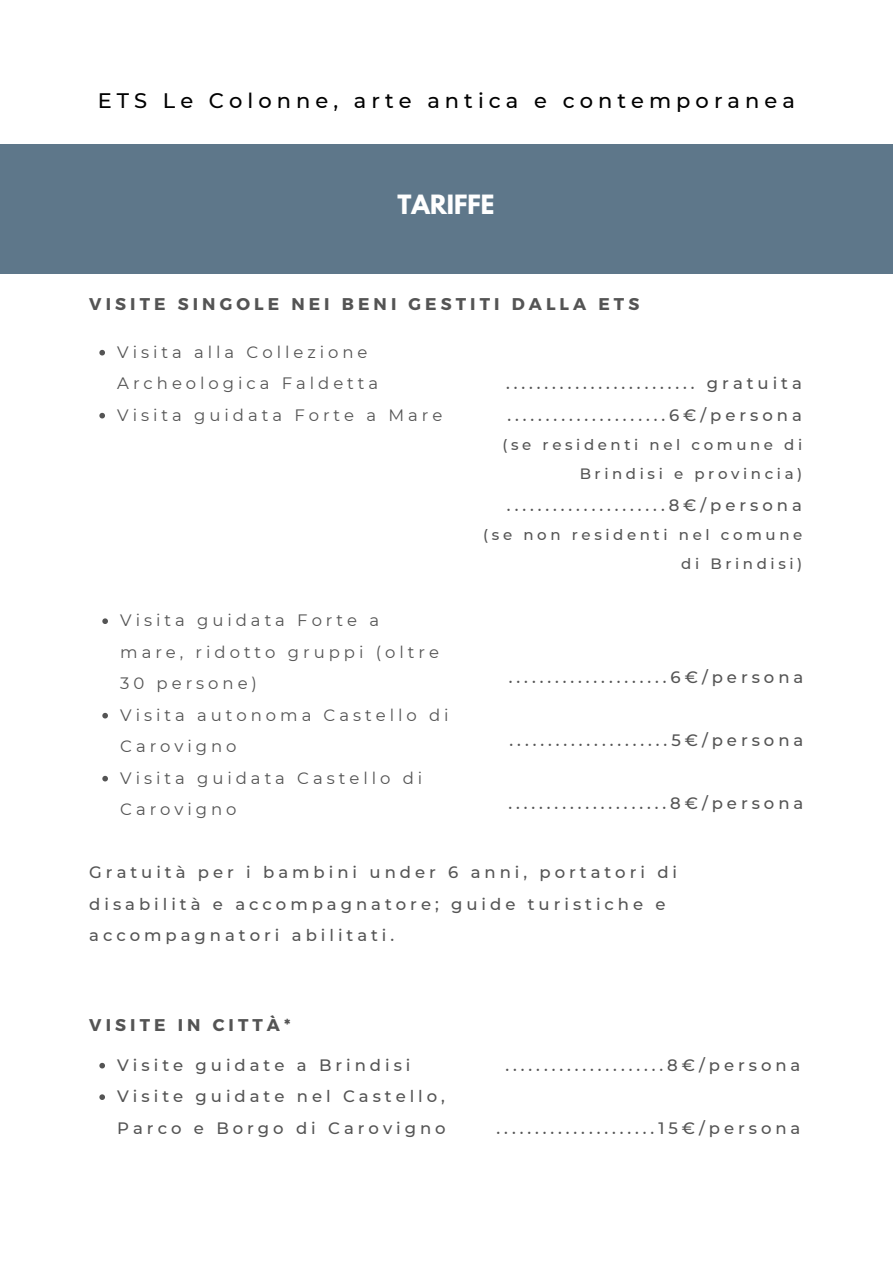
<style>
.page{position:relative;width:893px;height:1264px;background:#fff}
.page>*{position:absolute;margin:0;border:0;box-sizing:border-box;transform-origin:0 0}
.t1{font:700 23.55px "League Spartan";color:#fff}
.t2{font:500 21px "Montserrat";letter-spacing:.24em;color:#000}
.t3{font:700 16.95px "Montserrat";letter-spacing:.24em;color:#545454}
.t4{font:500 16.5px/31.5px "Montserrat";letter-spacing:.24em;color:#545454}
.t5{font:16.5px/31.5px "Montserrat";letter-spacing:.24em;color:#545454}
.t6{font:500 15px/29.2px "Montserrat";letter-spacing:.24em;color:#545454;text-align:right}
</style>
<div class="page">
<div style="left:0;top:144px;width:892px;height:129px;background:#5e778a"></div>
<svg style="left:99px;top:350px;width:6px;height:5px"></svg>
<svg style="left:99px;top:413px;width:6px;height:5px"></svg>
<svg style="left:99px;top:1062px;width:6px;height:6px"></svg>
<svg style="left:99px;top:1094px;width:6px;height:5px"></svg>
<svg style="left:102px;top:618px;width:6px;height:6px"></svg>
<svg style="left:102px;top:713px;width:6px;height:5px"></svg>
<svg style="left:102px;top:775px;width:6px;height:6px"></svg>
<p class="t2" style="left:98px;top:88px;width:698px">ETS Le Colonne, arte antica e contemporanea</p>
<p class="t1" style="left:397px;top:193px;width:98px">TARIFFE</p>
<p class="t3" style="left:89px;top:292px;width:551px">VISITE SINGOLE NEI BENI GESTITI DALLA ETS</p>
<p class="t5" style="left:117px;top:336px;width:262px">Visita alla Collezione<br>Archeologica Faldetta</p>
<p class="t5" style="left:117px;top:399px;width:326px">Visita guidata Forte a Mare</p>
<p class="t5" style="left:120px;top:604px;width:320px">Visita guidata Forte a mare, ridotto gruppi (oltre<br>30 persone)</p>
<p class="t5" style="left:120px;top:699px;width:330px">Visita autonoma Castello di<br>Carovigno</p>
<p class="t5" style="left:120px;top:762px;width:303px">Visita guidata Castello di<br>Carovigno</p>
<p class="t4" style="left:506px;top:367px;width:297px">......................... gratuita</p>
<p class="t4" style="left:507px;top:399px;width:296px">.....................6€/persona</p>
<p class="t6" style="left:502px;top:430px;width:301px">(se residenti nel comune di<br>Brindisi e provincia)</p>
<p class="t4" style="left:507px;top:489px;width:296px">.....................8€/persona</p>
<p class="t6" style="left:483px;top:520px;width:320px">(se non residenti nel comune di Brindisi)</p>
<p class="t4" style="left:509px;top:661px;width:296px">.....................6€/persona</p>
<p class="t4" style="left:509px;top:724px;width:295px">.....................5€/persona</p>
<p class="t4" style="left:508px;top:787px;width:296px">.....................8€/persona</p>
<p class="t4" style="left:89px;top:856px;width:589px">Gratuità per i bambini under 6 anni, portatori di disabilità e accompagnatore; guide turistiche e accompagnatori abilitati.</p>
<p class="t3" style="left:89px;top:1014px;width:203px">VISITE IN CITTÀ*</p>
<p class="t4" style="left:117px;top:1049px;width:295px">Visite guidate a Brindisi</p>
<p class="t4" style="left:117px;top:1080px;width:330px">Visite guidate nel Castello,<br>Parco e Borgo di Carovigno</p>
<p class="t4" style="left:505px;top:1049px;width:296px">.....................8€/persona</p>
<p class="t4" style="left:496px;top:1111px;width:305px">.....................15€/persona</p>
</div>
